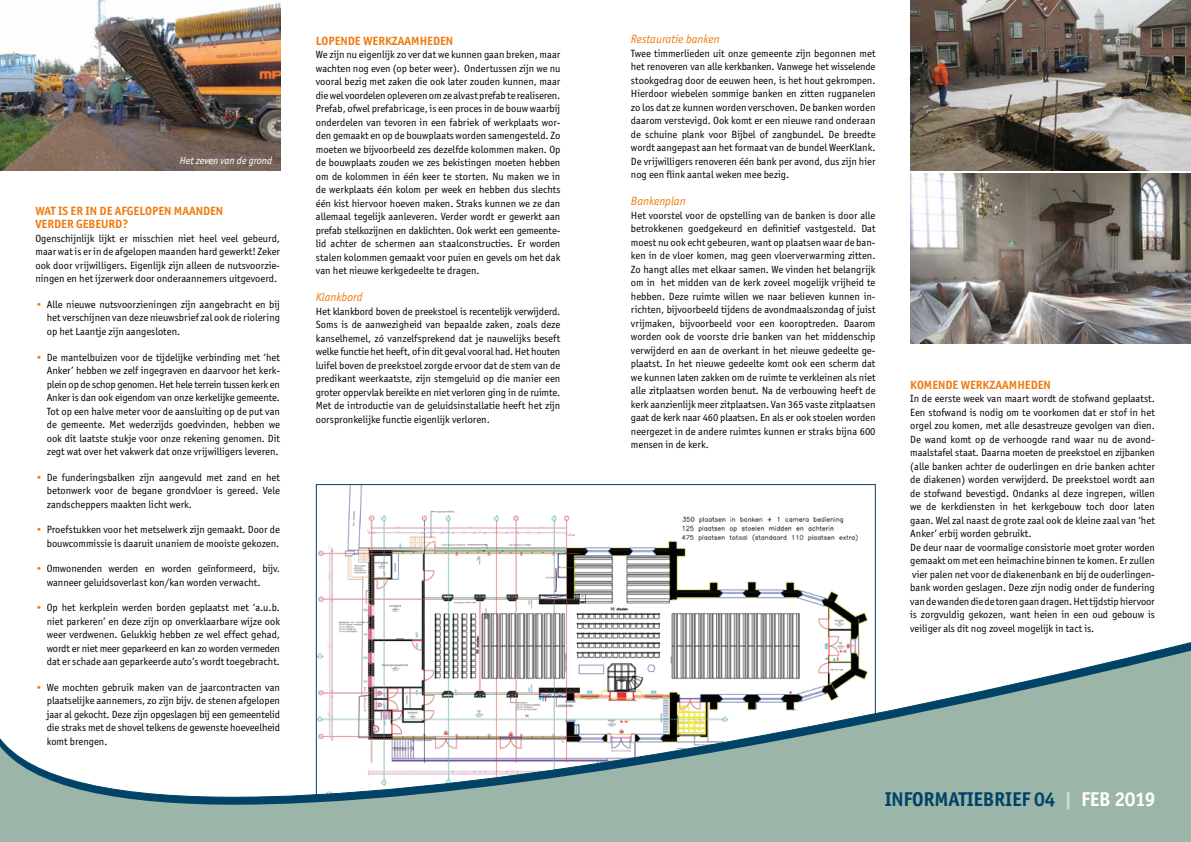
<style>
.page{position:relative;width:1191px;height:842px;background:#fff}
.page>*{position:absolute;margin:0;border:0;box-sizing:border-box;transform-origin:0 0}
.t1{font:700 20px "Officina San ITC";letter-spacing:-.01em;color:#004366}
.t2{font:700 12px/13.5px "Officina San ITC";color:#ef7b10}
.t3{font:italic 12px "Officina San ITC";color:#ef7b10}
.t4{font:10.5px/13.5px "Officina San ITC";color:#000;text-align:justify}
.t5{font:italic 10.5px "Officina San ITC";color:#fff}
.s1{color:#ef7b10}
.s2{color:#ccdad3}
.s3{color:#fff}
</style>
<div class="page">
<img style="left:318px;top:486px;width:550px;height:151px">
<img style="left:0;top:0;width:280px;height:170px">
<img style="left:910px;top:0;width:281px;height:170px">
<img style="left:910px;top:174px;width:281px;height:170px">
<svg style="left:315px;top:637px;width:876px;height:10px"></svg>
<svg style="left:0;top:647px;width:1191px;height:195px"></svg>
<p class="t5" style="left:180px;top:155px;width:94px">Het zeven van de grond</p>
<p class="t2" style="left:35px;top:204px;width:189px">WAT IS ER IN DE AFGELOPEN MAANDEN<br>VERDER GEBEURD?</p>
<p class="t4" style="left:35px;top:232px;width:246px">Ogenschijnlijk lijkt er misschien niet heel veel gebeurd, maar wat is er in de afgelopen maanden hard gewerkt! Zeker ook door vrijwilligers. Eigenlijk zijn alleen de nutsvoorzie&shy;ningen en het ijzerwerk door onderaannemers uitgevoerd.</p>
<p class="t4" style="left:47px;top:298px;width:235px;text-indent:-11px"><span class="s1">•</span> Alle nieuwe nutsvoorzieningen zijn aangebracht en bij het verschijnen van deze nieuwsbrief zal ook de riolering op het Laantje zijn aangesloten.</p>
<p class="t4" style="left:47px;top:350px;width:235px;text-indent:-11px"><span class="s1">•</span> De mantelbuizen voor de tijdelijke verbinding met ‘het Anker’ hebben we zelf ingegraven en daarvoor het kerk&shy;plein op de schop genomen. Het hele terrein tussen kerk en Anker is dan ook eigendom van onze kerkelijke gemeente.<br>Tot op een halve meter voor de aansluiting op de put van de gemeente. Met wederzijds goedvinden, hebben we ook dit laatste stukje voor onze rekening genomen. Dit zegt wat over het vakwerk dat onze vrijwilligers leveren.</p>
<p class="t4" style="left:47px;top:470px;width:235px;text-indent:-11px"><span class="s1">•</span> De funderingsbalken zijn aangevuld met zand en het betonwerk voor de begane grondvloer is gereed. Vele zandscheppers maakten licht werk.</p>
<p class="t4" style="left:35px;top:523px;width:246px;text-align:right"><span class="s1">•</span> Proefstukken voor het metselwerk zijn gemaakt. Door de bouwcommissie is daaruit unaniem de mooiste gekozen.</p>
<p class="t4" style="left:47px;top:562px;width:235px;text-indent:-11px"><span class="s1">•</span> Omwonenden werden en worden geïnformeerd, bijv. wanneer geluidsoverlast kon/kan worden verwacht.</p>
<p class="t4" style="left:47px;top:601px;width:235px;text-indent:-11px"><span class="s1">•</span> Op het kerkplein werden borden geplaatst met ‘a.u.b. niet parkeren’ en deze zijn op onverklaarbare wijze ook weer verdwenen. Gelukkig hebben ze wel effect gehad, wordt er niet meer geparkeerd en kan zo worden vermeden dat er schade aan geparkeerde auto’s wordt toegebracht.</p>
<p class="t4" style="left:47px;top:680px;width:235px;text-indent:-11px"><span class="s1">•</span> We mochten gebruik maken van de jaarcontracten van plaatselijke aannemers, zo zijn bijv. de stenen afgelopen jaar al gekocht. Deze zijn opgeslagen bij een gemeentelid die straks met de shovel telkens de gewenste hoeveelheid komt brengen.</p>
<p class="t2" style="left:316px;top:34px;width:139px">LOPENDE WERKZAAMHEDEN</p>
<p class="t4" style="left:316px;top:48px;width:246px">We zijn nu eigenlijk zo ver dat we kunnen gaan breken, maar wachten nog even (op beter weer). Ondertussen zijn we nu vooral bezig met zaken die ook later zouden kunnen, maar die wel voordelen opleveren om ze alvast prefab te realiseren.<br>Prefab, ofwel prefabricage, is een proces in de bouw waarbij onderdelen van tevoren in een fabriek of werkplaats wor&shy;den gemaakt en op de bouwplaats worden samengesteld. Zo moeten we bijvoorbeeld zes dezelfde kolommen maken. Op de bouwplaats zouden we zes bekistingen moeten hebben om de kolommen in één keer te storten. Nu maken we in de werkplaats één kolom per week en hebben dus slechts één kist hiervoor hoeven maken. Straks kunnen we ze dan allemaal tegelijk aanleveren. Verder wordt er gewerkt aan prefab stelkozijnen en daklichten. Ook werkt een gemeente&shy;lid achter de schermen aan staalconstructies. Er worden stalen kolommen gemaakt voor puien en gevels om het dak van het nieuwe kerkgedeelte te dragen.</p>
<p class="t3" style="left:316px;top:291px;width:48px">Klankbord</p>
<p class="t4" style="left:316px;top:305px;width:246px">Het klankbord boven de preekstoel is recentelijk verwijderd.<br>Soms is de aanwezigheid van bepaalde zaken, zoals deze kanselhemel, zó vanzelfsprekend dat je nauwelijks beseft welke functie het heeft, of in dit geval vooral had. Het houten luifel boven de preekstoel zorgde ervoor dat de stem van de predikant weerkaatste, zijn stemgeluid op die manier een groter oppervlak bereikte en niet verloren ging in de ruimte.<br>Met de introductie van de geluidsinstallatie heeft het zijn oorspronkelijke functie eigenlijk verloren.</p>
<p class="t3" style="left:631px;top:33px;width:90px">Restauratie banken</p>
<p class="t4" style="left:631px;top:46px;width:246px">Twee timmerlieden uit onze gemeente zijn begonnen met het renoveren van alle kerkbanken. Vanwege het wisselende stookgedrag door de eeuwen heen, is het hout gekrompen.<br>Hierdoor wiebelen sommige banken en zitten rugpanelen zo los dat ze kunnen worden verschoven. De banken worden daarom verstevigd. Ook komt er een nieuwe rand onderaan de schuine plank voor Bijbel of zangbundel. De breedte wordt aangepast aan het formaat van de bundel WeerKlank.<br>De vrijwilligers renoveren één bank per avond, dus zijn hier nog een flink aantal weken mee bezig.</p>
<p class="t3" style="left:631px;top:195px;width:56px">Bankenplan</p>
<p class="t4" style="left:631px;top:208px;width:246px">Het voorstel voor de opstelling van de banken is door alle betrokkenen goedgekeurd en definitief vastgesteld. Dat moest nu ook echt gebeuren, want op plaatsen waar de ban&shy;ken in de vloer komen, mag geen vloerverwarming zitten.<br>Zo hangt alles met elkaar samen. We vinden het belangrijk om in het midden van de kerk zoveel mogelijk vrijheid te hebben. Deze ruimte willen we naar believen kunnen in&shy;richten, bijvoorbeeld tijdens de avondmaalszondag of juist vrijmaken, bijvoorbeeld voor een kooroptreden. Daarom worden ook de voorste drie banken van het middenschip verwijderd en aan de overkant in het nieuwe gedeelte ge&shy;plaatst. In het nieuwe gedeelte komt ook een scherm dat we kunnen laten zakken om de ruimte te verkleinen als niet alle zitplaatsen worden benut. Na de verbouwing heeft de kerk aanzienlijk meer zitplaatsen. Van 365 vaste zitplaatsen gaat de kerk naar 460 plaatsen. En als er ook stoelen worden neergezet in de andere ruimtes kunnen er straks bijna 600 mensen in de kerk.</p>
<p class="t2" style="left:910px;top:378px;width:142px">KOMENDE WERKZAAMHEDEN</p>
<p class="t4" style="left:910px;top:392px;width:246px;text-align:left">In de eerste week van maart wordt de stofwand geplaatst.<br>Een stofwand is nodig om te voorkomen dat er stof in het orgel zou komen, met alle desastreuze gevolgen van dien.<br>De wand komt op de verhoogde rand waar nu de avond&shy;maalstafel staat. Daarna moeten de preekstoel en zijbanken (alle banken achter de ouderlingen en drie banken achter de diakenen) worden verwijderd. De preekstoel wordt aan de stofwand bevestigd. Ondanks al deze ingrepen, willen we de kerkdiensten in het kerkgebouw toch door laten gaan. Wel zal naast de grote zaal ook de kleine zaal van ‘het Anker’ erbij worden gebruikt.<br>De deur naar de voormalige consistorie moet groter worden gemaakt om met een heimachine binnen te komen. Er zullen vier palen net voor de diakenenbank en bij de ouderlingen&shy;bank worden geslagen. Deze zijn nodig onder de fundering van de wanden die de toren gaan dragen. Het tijdstip hiervoor is zorgvuldig gekozen, want heien in een oud gebouw is veiliger als dit nog zoveel mogelijk in tact is.</p>
<h1 class="t1" style="left:884px;top:787px;width:272px">INFORMATIEBRIEF 04 <span class="s2">|</span> <span class="s3">FEB 2019</span></h1>
</div>
